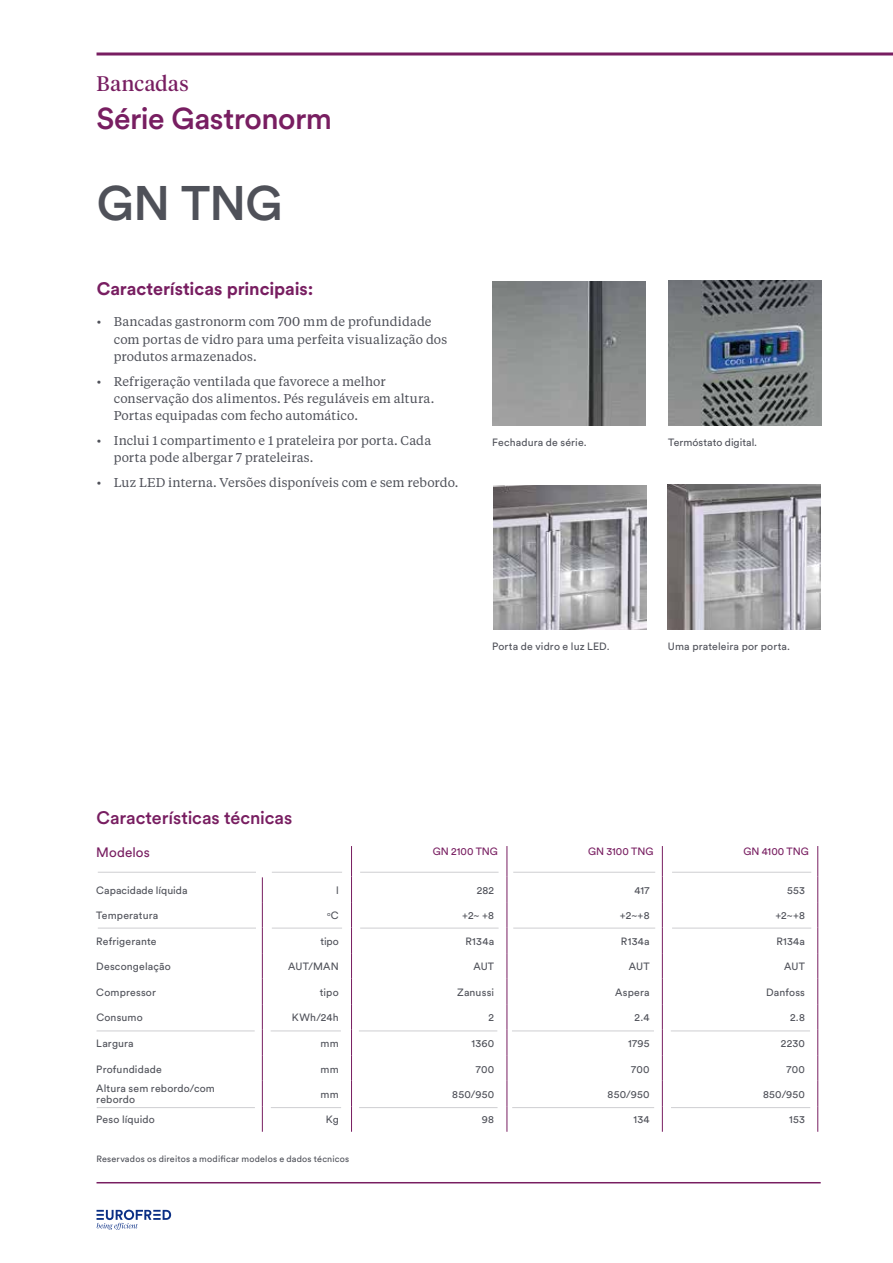
<style>
.page{position:relative;width:893px;height:1263px;background:#fff}
.page>*{position:absolute;margin:0;border:0;box-sizing:border-box;transform-origin:0 0}
.t1{font:500 48px "Circular Std";color:#4f5159}
.t2{font:500 30px "Circular Std";letter-spacing:-.015em;color:#781e61}
.t3{font:21px "Tiempos Display";letter-spacing:.025em;color:#781e61}
.t4{font:700 18px "Circular Std";letter-spacing:-.005em;color:#781e61}
.t5{font:500 18px "Circular Std";letter-spacing:-.005em;color:#781e61}
.t6{font:13.5px "Circular Std";letter-spacing:.01em;color:#781e61}
.t7{font:12.75px/17.2px "Tiempos Text";letter-spacing:.01em;color:#4f5159}
.t8{font:10.5px/11.2px "Circular Std";letter-spacing:.015em;color:#4f5159}
.t9{font:10.5px "Circular Std";letter-spacing:.005em;color:#781e61}
.t10{font:9px "Circular Std";letter-spacing:.02em;color:#4f5159}
.t11{font:6.15px "Circular Std";color:#4f5159}
.s1{font-size:10.5px}
</style>
<div class="page">
<svg style="left:97px;top:1210px;width:74px;height:20px"></svg>
<hr style="left:97px;top:52px;width:796px;height:3px;background:#781e61">
<hr style="left:97px;top:1182px;width:724px;height:1px;background:#781e61">
<hr style="left:351px;top:846px;width:1px;height:30px;background:#781e61">
<hr style="left:506px;top:846px;width:1px;height:30px;background:#781e61">
<hr style="left:662px;top:846px;width:1px;height:30px;background:#781e61">
<svg style="left:506px;top:876px;width:1px;height:256px"></svg>
<hr style="left:817px;top:846px;width:1px;height:30px;background:#781e61">
<svg style="left:662px;top:876px;width:1px;height:256px"></svg>
<svg style="left:817px;top:876px;width:1px;height:256px"></svg>
<svg style="left:262px;top:877px;width:1px;height:255px"></svg>
<svg style="left:351px;top:876px;width:1px;height:256px"></svg>
<img style="left:494px;top:485px;width:153px;height:145px">
<img style="left:668px;top:485px;width:153px;height:144px">
<hr style="left:98px;top:872px;width:158px;height:1px;background:#d3d3d6">
<hr style="left:272px;top:872px;width:70px;height:1px;background:#d3d3d6">
<hr style="left:672px;top:872px;width:139px;height:1px;background:#d3d3d6">
<hr style="left:513px;top:872px;width:142px;height:1px;background:#d3d3d6">
<hr style="left:360px;top:872px;width:139px;height:1px;background:#d3d3d6">
<hr style="left:98px;top:927px;width:158px;height:2px;background:#d3d3d6">
<hr style="left:272px;top:927px;width:70px;height:2px;background:#d3d3d6">
<hr style="left:672px;top:927px;width:139px;height:2px;background:#d3d3d6">
<hr style="left:513px;top:927px;width:142px;height:2px;background:#d3d3d6">
<hr style="left:360px;top:927px;width:139px;height:2px;background:#d3d3d6">
<hr style="left:97px;top:1030px;width:158px;height:1px;background:#d3d3d6">
<hr style="left:271px;top:1030px;width:70px;height:1px;background:#d3d3d6">
<hr style="left:671px;top:1030px;width:139px;height:1px;background:#d3d3d6">
<hr style="left:512px;top:1030px;width:142px;height:1px;background:#d3d3d6">
<hr style="left:359px;top:1030px;width:138px;height:1px;background:#d3d3d6">
<hr style="left:97px;top:1107px;width:158px;height:1px;background:#d3d3d6">
<hr style="left:271px;top:1107px;width:70px;height:1px;background:#d3d3d6">
<hr style="left:671px;top:1107px;width:139px;height:1px;background:#d3d3d6">
<hr style="left:512px;top:1107px;width:142px;height:1px;background:#d3d3d6">
<hr style="left:359px;top:1107px;width:139px;height:1px;background:#d3d3d6">
<img style="left:492px;top:281px;width:153px;height:145px">
<img style="left:668px;top:281px;width:153px;height:144px">
<h3 class="t3" style="left:97px;top:70px;width:94px">Bancadas</h3>
<h2 class="t2" style="left:97px;top:100px;width:237px">Série Gastronorm</h2>
<h1 class="t1" style="left:97px;top:173px;width:187px">GN TNG</h1>
<h3 class="t4" style="left:97px;top:277px;width:218px">Características principais:</h3>
<p class="t7" style="left:114px;top:313px;width:335px;text-indent:-17px">• Bancadas gastronorm com 700 mm de profundidade com portas de vidro para uma perfeita visualização dos produtos armazenados.</p>
<p class="t7" style="left:114px;top:372px;width:322px;text-indent:-17px">• Refrigeração ventilada que favorece a melhor conservação dos alimentos. Pés reguláveis em altura.<br>Portas equipadas com fecho automático.</p>
<p class="t7" style="left:114px;top:431px;width:319px;text-indent:-17px">• Inclui 1 compartimento e 1 prateleira por porta. Cada porta pode albergar 7 prateleiras.</p>
<p class="t7" style="left:97px;top:474px;width:363px">• Luz LED interna. Versões disponíveis com e sem rebordo.</p>
<p class="t8" style="left:492px;top:436px;width:96px">Fechadura de série.</p>
<p class="t8" style="left:668px;top:436px;width:90px">Termóstato digital.</p>
<p class="t8" style="left:492px;top:640px;width:119px">Porta de vidro e luz LED.</p>
<p class="t8" style="left:668px;top:640px;width:124px">Uma prateleira por porta.</p>
<h3 class="t5" style="left:97px;top:806px;width:197px">Características técnicas</h3>
<p class="t6" style="left:96px;top:844px;width:55px">Modelos</p>
<p class="t9" style="left:433px;top:844px;width:67px">GN 2100 TNG</p>
<p class="t9" style="left:588px;top:844px;width:67px">GN 3100 TNG</p>
<p class="t9" style="left:743px;top:844px;width:67px">GN 4100 TNG</p>
<p class="t8" style="left:96px;top:884px;width:93px">Capacidade líquida</p>
<p class="t8" style="left:336px;top:884px;width:4px">l</p>
<p class="t8" style="left:477px;top:884px;width:19px">282</p>
<p class="t8" style="left:635px;top:884px;width:17px">417</p>
<p class="t8" style="left:787px;top:884px;width:19px">553</p>
<p class="t8" style="left:96px;top:910px;width:63px">Temperatura</p>
<p class="t11" style="left:327px;top:910px;width:13px">o<span class="s1">C</span></p>
<p class="t8" style="left:462px;top:910px;width:34px">+2~ +8</p>
<p class="t8" style="left:620px;top:910px;width:31px">+2~+8</p>
<p class="t8" style="left:775px;top:910px;width:31px">+2~+8</p>
<p class="t8" style="left:96px;top:935px;width:62px">Refrigerante</p>
<p class="t8" style="left:320px;top:935px;width:20px">tipo</p>
<p class="t8" style="left:465px;top:935px;width:30px">R134a</p>
<p class="t8" style="left:621px;top:935px;width:30px">R134a</p>
<p class="t8" style="left:776px;top:935px;width:30px">R134a</p>
<p class="t8" style="left:96px;top:961px;width:76px">Descongelação</p>
<p class="t8" style="left:288px;top:961px;width:52px">AUT/MAN</p>
<p class="t8" style="left:473px;top:961px;width:22px">AUT</p>
<p class="t8" style="left:629px;top:961px;width:22px">AUT</p>
<p class="t8" style="left:784px;top:961px;width:22px">AUT</p>
<p class="t8" style="left:96px;top:986px;width:61px">Compressor</p>
<p class="t8" style="left:320px;top:986px;width:20px">tipo</p>
<p class="t8" style="left:457px;top:986px;width:39px">Zanussi</p>
<p class="t8" style="left:615px;top:986px;width:36px">Aspera</p>
<p class="t8" style="left:766px;top:986px;width:41px">Danfoss</p>
<p class="t8" style="left:96px;top:1011px;width:48px">Consumo</p>
<p class="t8" style="left:292px;top:1011px;width:48px">KWh/24h</p>
<p class="t8" style="left:489px;top:1011px;width:7px">2</p>
<p class="t8" style="left:635px;top:1011px;width:16px">2.4</p>
<p class="t8" style="left:790px;top:1011px;width:16px">2.8</p>
<p class="t8" style="left:96px;top:1037px;width:39px">Largura</p>
<p class="t8" style="left:321px;top:1037px;width:20px">mm</p>
<p class="t8" style="left:471px;top:1037px;width:24px">1360</p>
<p class="t8" style="left:628px;top:1037px;width:23px">1795</p>
<p class="t8" style="left:781px;top:1037px;width:26px">2230</p>
<p class="t8" style="left:96px;top:1063px;width:67px">Profundidade</p>
<p class="t8" style="left:321px;top:1063px;width:20px">mm</p>
<p class="t8" style="left:476px;top:1063px;width:20px">700</p>
<p class="t8" style="left:631px;top:1063px;width:20px">700</p>
<p class="t8" style="left:787px;top:1063px;width:20px">700</p>
<p class="t8" style="left:96px;top:1083px;width:120px">Altura sem rebordo/com rebordo</p>
<p class="t8" style="left:321px;top:1088px;width:20px">mm</p>
<p class="t8" style="left:452px;top:1088px;width:44px">850/950</p>
<p class="t8" style="left:608px;top:1088px;width:44px">850/950</p>
<p class="t8" style="left:763px;top:1088px;width:44px">850/950</p>
<p class="t8" style="left:96px;top:1114px;width:60px">Peso líquido</p>
<p class="t8" style="left:326px;top:1114px;width:15px">Kg</p>
<p class="t8" style="left:482px;top:1114px;width:14px">98</p>
<p class="t8" style="left:634px;top:1114px;width:18px">134</p>
<p class="t8" style="left:789px;top:1114px;width:17px">153</p>
<p class="t10" style="left:97px;top:1153px;width:254px">Reservados os direitos a modificar modelos e dados técnicos</p>
</div>
